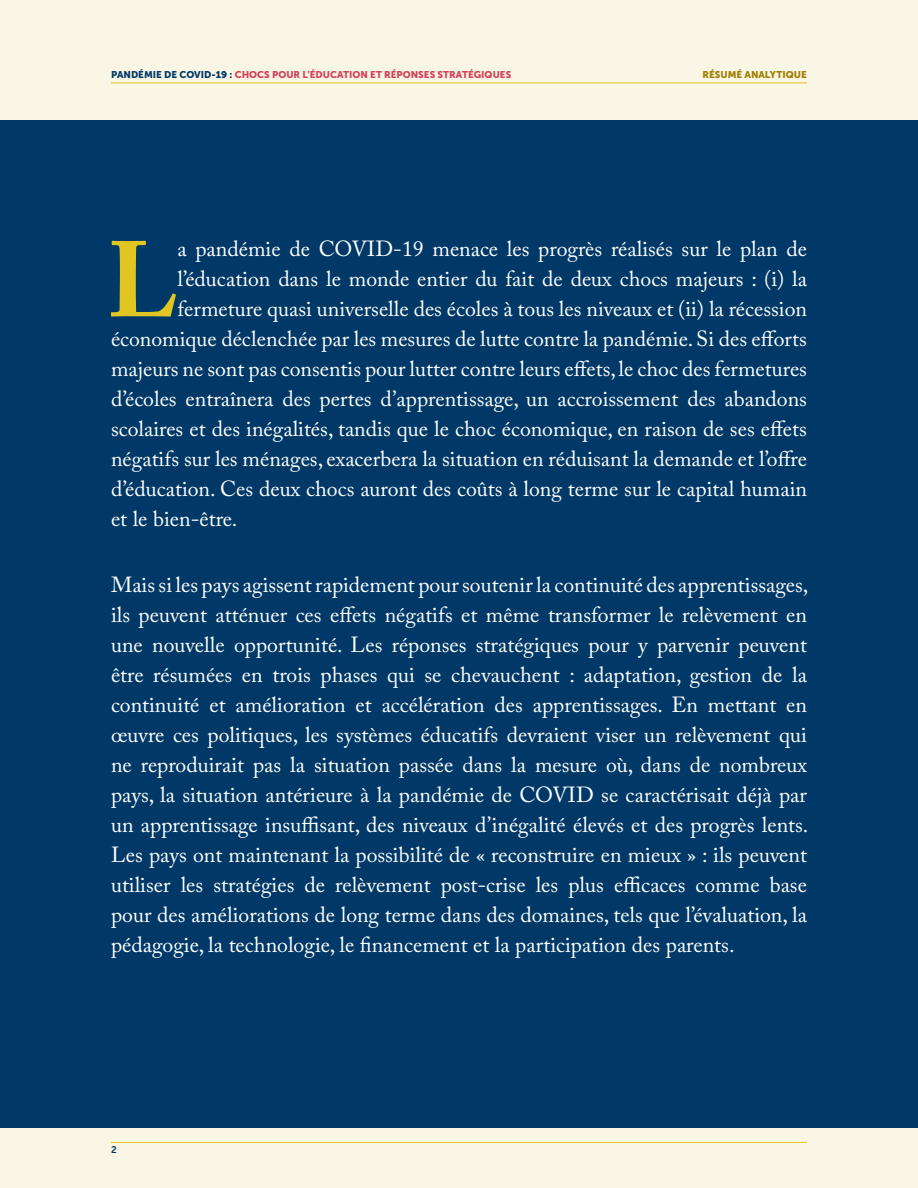
<style>
.page{position:relative;width:918px;height:1188px;background:#faf6e5}
.page>*{position:absolute;margin:0;border:0;box-sizing:border-box;transform-origin:0 0}
.t1{font:700 106.2px "Adobe Caslon Pro";color:#e1c622}
.t2{font:21.75px/30px "Adobe Caslon Pro";color:#fff;text-align:justify}
.t3{font:9.75px "Museo Sans 900";color:#d24158}
.t4{font:9.75px "Museo Sans 900";color:#9d7e00}
.t5{font:9.75px "Museo Sans 700";color:#003967}
.s1{color:#003967}
</style>
<div class="page">
<div style="left:0;top:120px;width:918px;height:1008px;background:#003967"></div>
<hr style="left:111px;top:1142px;width:696px;height:1px;background:#e1c622">
<hr style="left:111px;top:82px;width:696px;height:1px;background:#e1c622">
<p class="t3" style="left:111px;top:69px;width:402px"><span class="s1">PANDÉMIE DE COVID-19 :</span> CHOCS POUR L’ÉDUCATION ET RÉPONSES STRATÉGIQUES</p>
<p class="t4" style="left:702px;top:69px;width:106px">RÉSUMÉ ANALYTIQUE</p>
<h1 class="t1" style="left:107px;top:217px;width:72px">L</h1>
<p class="t2" style="left:177px;top:234px;width:631px">a pandémie de COVID-19 menace les progrès réalisés sur le plan de</p>
<p class="t2" style="left:177px;top:264px;width:631px">l’éducation dans le monde entier du fait de deux chocs majeurs : (i) la</p>
<p class="t2" style="left:177px;top:294px;width:631px">fermeture quasi universelle des écoles à tous les niveaux et (ii) la récession</p>
<p class="t2" style="left:111px;top:324px;width:697px">économique déclenchée par les mesures de lutte contre la pandémie. Si des efforts</p>
<p class="t2" style="left:111px;top:354px;width:698px">majeurs ne sont pas consentis pour lutter contre leurs effets, le choc des fermetures</p>
<p class="t2" style="left:111px;top:384px;width:697px">d’écoles entraînera des pertes d’apprentissage, un accroissement des abandons</p>
<p class="t2" style="left:111px;top:414px;width:697px">scolaires et des inégalités, tandis que le choc économique, en raison de ses effets</p>
<p class="t2" style="left:111px;top:444px;width:698px">négatifs sur les ménages, exacerbera la situation en réduisant la demande et l’offre</p>
<p class="t2" style="left:111px;top:474px;width:698px">d’éducation. Ces deux chocs auront des coûts à long terme sur le capital humain</p>
<p class="t2" style="left:111px;top:504px;width:128px">et le bien-être.</p>
<p class="t2" style="left:111px;top:570px;width:699px">Mais si les pays agissent rapidement pour soutenir la continuité des apprentissages, ils peuvent atténuer ces effets négatifs et même transformer le relèvement en une nouvelle opportunité. Les réponses stratégiques pour y parvenir peuvent être résumées en trois phases qui se chevauchent : adaptation, gestion de la continuité et amélioration et accélération des apprentissages. En mettant en œuvre ces politiques, les systèmes éducatifs devraient viser un relèvement qui ne reproduirait pas la situation passée dans la mesure où, dans de nombreux pays, la situation antérieure à la pandémie de COVID se caractérisait déjà par un apprentissage insuffisant, des niveaux d’inégalité élevés et des progrès lents.<br>Les pays ont maintenant la possibilité de « reconstruire en mieux » : ils peuvent utiliser les stratégies de relèvement post-crise les plus efficaces comme base pour des améliorations de long terme dans des domaines, tels que l’évaluation, la pédagogie, la technologie, le financement et la participation des parents.</p>
<p class="t5" style="left:111px;top:1145px;width:7px">2</p>
</div>
